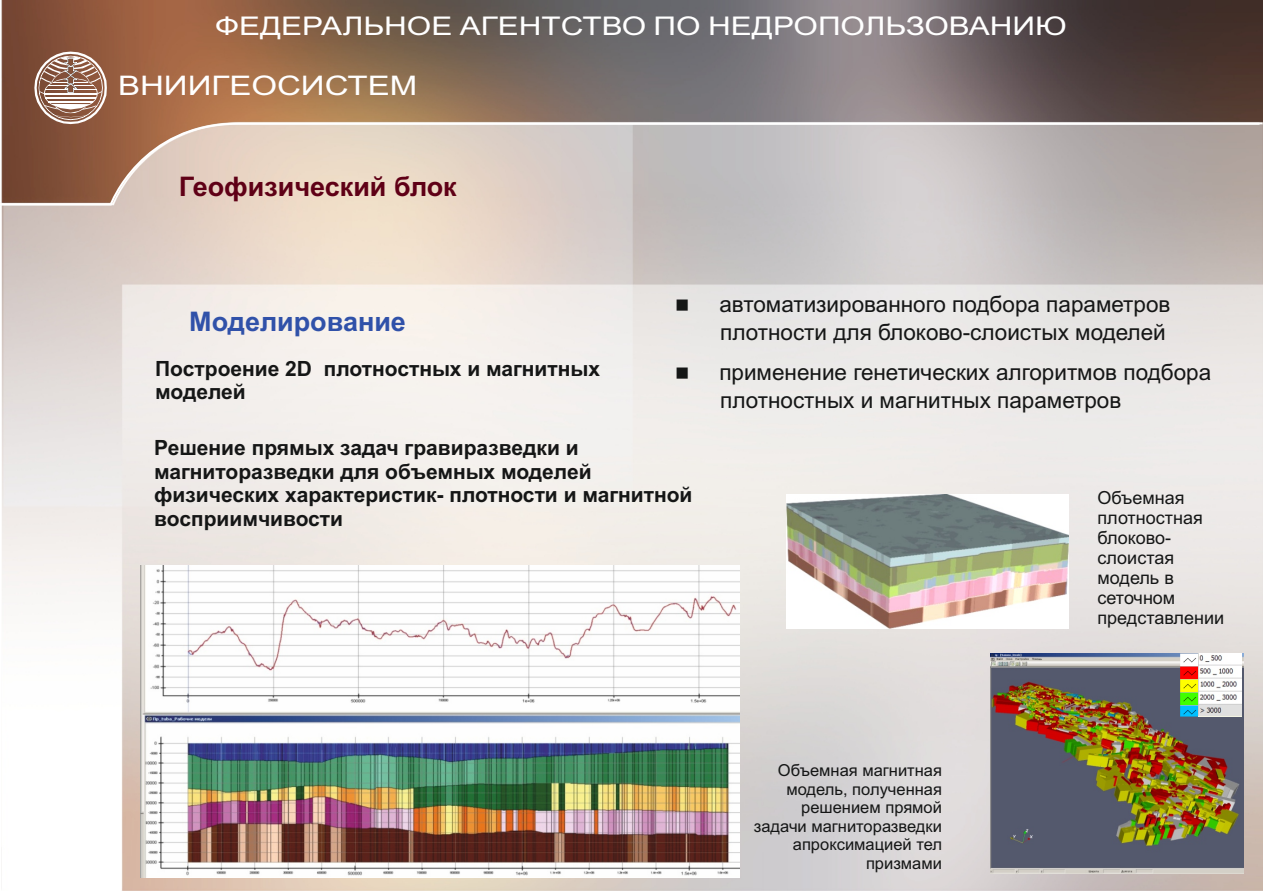
<style>
.page{position:relative;width:1263px;height:893px;background:#fff}
.page>*{position:absolute;margin:0;border:0;box-sizing:border-box;transform-origin:0 0}
.t1{font:700 27px "Arial";color:#5f0016}
.t2{font:27px "Arial";color:#fff;scale:1.22 1}
.t3{font:700 27px "Arial";color:#3051a9}
.t4{font:25.8px "Arial";color:#fff;scale:1.22 1}
.t5{font:22.5px/27.6px "Arial";color:#151616;text-align:right}
.t6{font:700 21px/23.4px "Arial";color:#151616}
.t7{font:18px/20.1px "Arial";color:#151616}
.t8{font:16.5px/18.5px "Arial";color:#151616;text-align:right}
</style>
<div class="page">
<img style="left:1px;top:0;width:1262px;height:891px">
<svg style="left:1px;top:122px;width:1261px;height:85px;background:#c7b9b1"></svg>
<svg style="left:34px;top:52px;width:73px;height:72px"></svg>
<img style="left:141px;top:565px;width:599px;height:313px">
<img style="left:786px;top:495px;width:282px;height:133px">
<img style="left:990px;top:654px;width:254px;height:220px">
<img style="left:1180px;top:653px;width:62px;height:63px">
<p class="t4" style="left:215px;top:17px;width:700px">ФЕДЕРАЛЬНОЕ АГЕНТСТВО ПО НЕДРОПОЛЬЗОВАНИЮ</p>
<p class="t2" style="left:118px;top:76px;width:247px">ВНИИГЕОСИСТЕМ</p>
<p class="t1" style="left:179px;top:177px;width:280px">Геофизический блок</p>
<p class="t5" style="left:675px;top:293px;width:497px">■ автоматизированного подбора параметров плотности для блоково-слоистых моделей</p>
<p class="t5" style="left:720px;top:361px;width:492px;text-align:left;text-indent:-45px">■ применение генетических алгоритмов подбора плотностных и магнитных параметров</p>
<p class="t3" style="left:189px;top:311px;width:218px">Моделирование</p>
<p class="t6" style="left:155px;top:358px;width:446px">Построение 2D плотностных и магнитных моделей</p>
<p class="t6" style="left:154px;top:438px;width:540px">Решение прямых задач гравиразведки и магниторазведки для объемных моделей физических характеристик- плотности и магнитной восприимчивости</p>
<p class="t7" style="left:1097px;top:489px;width:128px">Объемная плотностная блоково&shy;слоистая модель в сеточном представлении</p>
<p class="t8" style="left:754px;top:763px;width:190px">Объемная магнитная модель, полученная решением прямой задачи магниторазведки апроксимацией тел призмами</p>
</div>
